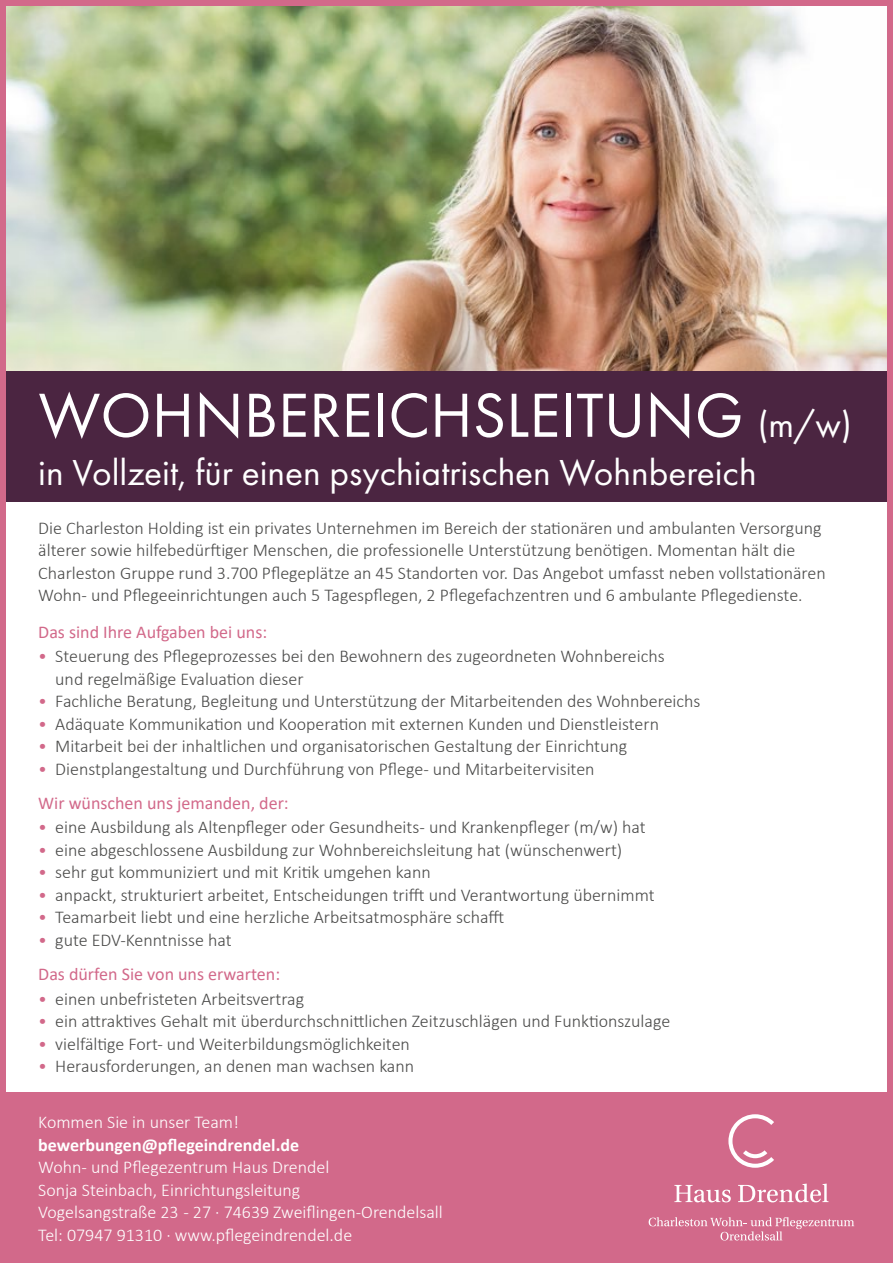
<style>
.page{position:relative;width:893px;height:1263px;background:#fff}
.page>*{position:absolute;margin:0;border:0;box-sizing:border-box;transform-origin:0 0}
.t1{font:64.5px "Futura PT";color:#fff}
.t2{font:37.5px "Futura PT";color:#fff}
.t3{font:300 18px/22.5px "Calibri";color:#4a4a49}
.t4{font:300 18px/22.5px "Calibri";color:#fff}
.t5{font:18px "Calibri";color:#d2698a}
.t6{font:700 18px "Calibri";color:#fff}
.s1{font-size:37.5px}
.s2{color:#d2698a}
</style>
<div class="page">
<img style="left:7px;top:7px;width:879px;height:365px">
<div style="left:0;top:1093px;width:893px;height:170px;background:#d2698a"></div>
<svg style="left:728px;top:1114px;width:46px;height:54px"></svg>
<svg style="left:674px;top:1185px;width:57px;height:17px"></svg>
<svg style="left:738px;top:1183px;width:90px;height:19px"></svg>
<svg style="left:649px;top:1217px;width:205px;height:23px"></svg>
<div style="left:0;top:372px;width:893px;height:130px;background:#4b2541"></div>
<div style="left:0;top:0;width:893px;height:1263px;border:6px solid #d2698a"></div>
<h1 class="t1" style="left:39px;top:377px;width:815px">WOHNBEREICHSLEITUNG <span class="s1">(m/w)</span></h1>
<h2 class="t2" style="left:38px;top:450px;width:720px">in Vollzeit, für einen psychiatrischen Wohnbereich</h2>
<p class="t3" style="left:38px;top:516px;width:789px">Die Charleston Holding ist ein privates Unternehmen im Bereich der stationären und ambulanten Versorgung älterer sowie hilfebedürftiger Menschen, die professionelle Unterstützung benötigen. Momentan hält die Charleston Gruppe rund 3.700 Pflegeplätze an 45 Standorten vor. Das Angebot umfasst neben vollstationären Wohn- und Pflegeeinrichtungen auch 5 Tagespflegen, 2 Pflegefachzentren und 6 ambulante Pflegedienste.</p>
<p class="t5" style="left:38px;top:619px;width:230px">Das sind Ihre Aufgaben bei uns:</p>
<p class="t3" style="left:55px;top:645px;width:611px;text-indent:-17px"><span class="s2">•</span> Steuerung des Pflegeprozesses bei den Bewohnern des zugeordneten Wohnbereichs und regelmäßige Evaluation dieser</p>
<p class="t3" style="left:38px;top:690px;width:664px"><span class="s2">•</span> Fachliche Beratung, Begleitung und Unterstützung der Mitarbeitenden des Wohnbereichs</p>
<p class="t3" style="left:38px;top:712px;width:622px"><span class="s2">•</span> Adäquate Kommunikation und Kooperation mit externen Kunden und Dienstleistern</p>
<p class="t3" style="left:38px;top:735px;width:590px"><span class="s2">•</span> Mitarbeit bei der inhaltlichen und organisatorischen Gestaltung der Einrichtung</p>
<p class="t3" style="left:38px;top:757px;width:558px"><span class="s2">•</span> Dienstplangestaltung und Durchführung von Pflege- und Mitarbeitervisiten</p>
<p class="t5" style="left:38px;top:790px;width:252px">Wir wünschen uns jemanden, der:</p>
<p class="t3" style="left:38px;top:816px;width:609px"><span class="s2">•</span> eine Ausbildung als Altenpfleger oder Gesundheits- und Krankenpfleger (m/w) hat</p>
<p class="t3" style="left:38px;top:838px;width:585px"><span class="s2">•</span> eine abgeschlossene Ausbildung zur Wohnbereichsleitung hat (wünschenwert)</p>
<p class="t3" style="left:38px;top:861px;width:394px"><span class="s2">•</span> sehr gut kommuniziert und mit Kritik umgehen kann</p>
<p class="t3" style="left:38px;top:883px;width:618px"><span class="s2">•</span> anpackt, strukturiert arbeitet, Entscheidungen trifft und Verantwortung übernimmt</p>
<p class="t3" style="left:38px;top:906px;width:467px"><span class="s2">•</span> Teamarbeit liebt und eine herzliche Arbeitsatmosphäre schafft</p>
<p class="t3" style="left:38px;top:928px;width:195px"><span class="s2">•</span> gute EDV-Kenntnisse hat</p>
<p class="t5" style="left:38px;top:961px;width:243px">Das dürfen Sie von uns erwarten:</p>
<p class="t3" style="left:38px;top:987px;width:267px"><span class="s2">•</span> einen unbefristeten Arbeitsvertrag</p>
<p class="t3" style="left:38px;top:1010px;width:633px"><span class="s2">•</span> ein attraktives Gehalt mit überdurchschnittlichen Zeitzuschlägen und Funktionszulage</p>
<p class="t3" style="left:38px;top:1032px;width:373px"><span class="s2">•</span> vielfältige Fort- und Weiterbildungsmöglichkeiten</p>
<p class="t3" style="left:38px;top:1055px;width:377px"><span class="s2">•</span> Herausforderungen, an denen man wachsen kann</p>
<p class="t4" style="left:38px;top:1111px;width:202px">Kommen Sie in unser Team!</p>
<p class="t6" style="left:38px;top:1132px;width:262px">bewerbungen@pflegeindrendel.de</p>
<p class="t4" style="left:38px;top:1156px;width:406px">Wohn- und Pflegezentrum Haus Drendel<br>Sonja Steinbach, Einrichtungsleitung<br>Vogelsangstraße 23 - 27 · 74639 Zweiflingen-Orendelsall Tel: 07947 91310 · www.pflegeindrendel.de</p>
</div>
